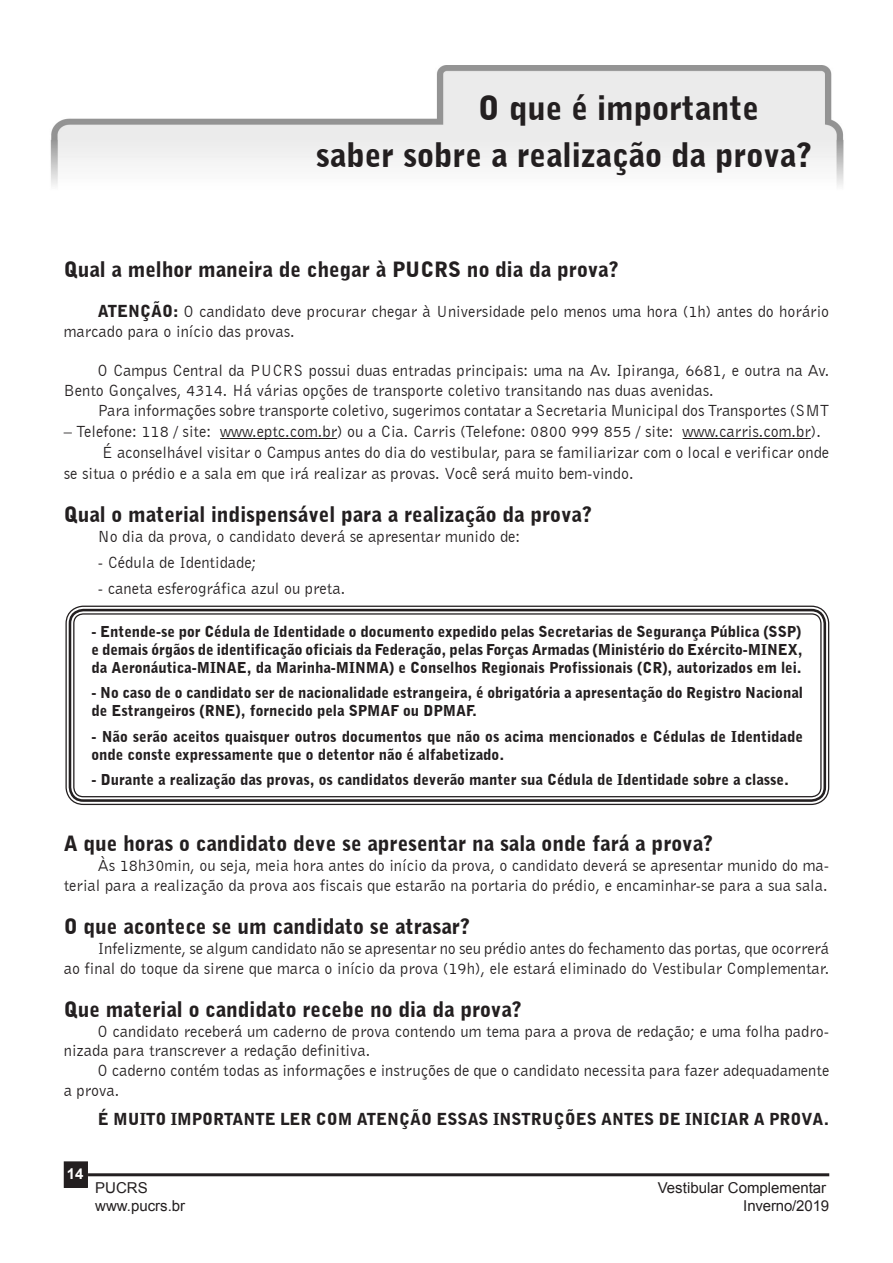
<style>
.page{position:relative;width:893px;height:1263px;background:#fff}
.page>*{position:absolute;margin:0;border:0;box-sizing:border-box;transform-origin:0 0}
.Corpo_do_Texto_3{font:900 33px "Bell Gothic BT";color:#231f20}
.heading_1{font:900 21px "Bell Gothic BT";color:#231f20}
.Corpo_do_Texto_3-2{font:900 21px "Bell Gothic BT";color:#231f20}
.heading_1-2{font:16.5px/19.8px "Bell Gothic BT";color:#231f20}
.Corpo_do_Texto_3-3{font:16.5px/19.8px "Bell Gothic BT";color:#231f20}
.heading_1-3{font:900 16.5px "Bell Gothic BT";color:#231f20}
.Corpo_do_Texto_3-4{font:900 15px/18px "Bell Gothic BT";color:#231f20}
.t1{font:15px "Arial";color:#231f20}
.t2{font:700 15px "Arial";color:#fff}
.s1{font-weight:900}
</style>
<div class="page">
<div style="left:64px;top:1162px;width:23px;height:25px;background:#231f20"></div>
<div style="left:64px;top:1161px;width:24px;height:27px;border:2px solid #231f20"></div>
<hr style="left:88px;top:1173px;width:741px;height:3px;background:#231f20">
<img style="left:50px;top:66px;width:794px;height:120px">
<div style="left:65px;top:606px;width:764px;height:199px;border:1px solid #231f20;border-radius:17px"></div>
<div style="left:69px;top:609px;width:757px;height:193px;border:3px solid #231f20;border-radius:14px"></div>
<div style="left:73px;top:613px;width:749px;height:184px;border:1px solid #231f20;border-radius:10px"></div>
<hr style="left:220px;top:438px;width:117px;height:1px;background:#231f20">
<hr style="left:683px;top:438px;width:128px;height:1px;background:#231f20">
<p class="Corpo_do_Texto_3" style="left:478px;top:88px;width:283px">O que é importante</p>
<p class="Corpo_do_Texto_3" style="left:316px;top:135px;width:497px">saber sobre a realização da prova?</p>
<p class="Corpo_do_Texto_3-2" style="left:64px;top:257px;width:556px">Qual a melhor maneira de chegar à PUCRS no dia da prova?</p>
<p class="Corpo_do_Texto_3-3" style="left:64px;top:301px;width:767px;text-indent:34px"><span class="s1">ATENÇÃO:</span> O candidato deve procurar chegar à Universidade pelo menos uma hora (1h) antes do horário marcado para o início das provas.</p>
<p class="Corpo_do_Texto_3-3" style="left:64px;top:361px;width:767px;text-indent:34px">O Campus Central da PUCRS possui duas entradas principais: uma na Av. Ipiranga, 6681, e outra na Av.<br>Bento Gonçalves, 4314. Há várias opções de transporte coletivo transitando nas duas avenidas.</p>
<p class="heading_1-2" style="left:98px;top:400px;width:733px">Para informações sobre transporte coletivo, sugerimos contatar a Secretaria Municipal dos Transportes (SMT</p>
<p class="heading_1-2" style="left:64px;top:421px;width:759px">– Telefone: 118 / site: www.eptc.com.br) ou a Cia. Carris (Telefone: 0800 999 855 / site: www.carris.com.br).</p>
<p class="heading_1-2" style="left:64px;top:442px;width:767px;line-height:21px;text-indent:38px">É aconselhável visitar o Campus antes do dia do vestibular, para se familiarizar com o local e verificar onde se situa o prédio e a sala em que irá realizar as provas. Você será muito bem-vindo.</p>
<p class="Corpo_do_Texto_3-2" style="left:64px;top:502px;width:529px">Qual o material indispensável para a realização da prova?</p>
<p class="Corpo_do_Texto_3-3" style="left:98px;top:526px;width:424px">No dia da prova, o candidato deverá se apresentar munido de:</p>
<p class="Corpo_do_Texto_3-3" style="left:98px;top:552px;width:160px">- Cédula de Identidade;</p>
<p class="Corpo_do_Texto_3-3" style="left:98px;top:578px;width:249px">- caneta esferográfica azul ou preta.</p>
<p class="Corpo_do_Texto_3-4" style="left:92px;top:622px;width:713px;text-align:justify">- Entende-se por Cédula de Identidade o documento expedido pelas Secretarias de Segurança Pública (SSP) e demais órgãos de identificação oficiais da Federação, pelas Forças Armadas (Ministério do Exército-MINEX, da Aeronáutica-MINAE, da Marinha-MINMA) e Conselhos Regionais Profissionais (CR), autorizados em lei.</p>
<p class="Corpo_do_Texto_3-4" style="left:92px;top:684px;width:713px">- No caso de o candidato ser de nacionalidade estrangeira, é obrigatória a apresentação do Registro Nacional de Estrangeiros (RNE), fornecido pela SPMAF ou DPMAF.</p>
<p class="Corpo_do_Texto_3-4" style="left:92px;top:727px;width:713px">- Não serão aceitos quaisquer outros documentos que não os acima mencionados e Cédulas de Identidade onde conste expressamente que o detentor não é alfabetizado.</p>
<p class="Corpo_do_Texto_3-4" style="left:92px;top:770px;width:699px">- Durante a realização das provas, os candidatos deverão manter sua Cédula de Identidade sobre a classe.</p>
<p class="heading_1" style="left:64px;top:830px;width:650px">A que horas o candidato deve se apresentar na sala onde fará a prova?</p>
<p class="heading_1-2" style="left:64px;top:855px;width:767px;text-align:right">Às 18h30min, ou seja, meia hora antes do início da prova, o candidato deverá se apresentar munido do ma&shy;terial para a realização da prova aos fiscais que estarão na portaria do prédio, e encaminhar-se para a sua sala.</p>
<p class="heading_1" style="left:64px;top:913px;width:407px">O que acontece se um candidato se atrasar?</p>
<p class="heading_1-2" style="left:64px;top:938px;width:767px;text-align:right">Infelizmente, se algum candidato não se apresentar no seu prédio antes do fechamento das portas, que ocorrerá<br>ao final do toque da sirene que marca o início da prova (19h), ele estará eliminado do Vestibular Complementar.</p>
<p class="heading_1" style="left:64px;top:996px;width:459px">Que material o candidato recebe no dia da prova?</p>
<p class="heading_1-2" style="left:64px;top:1021px;width:767px;text-indent:34px">O candidato receberá um caderno de prova contendo um tema para a prova de redação; e uma folha padro&shy;nizada para transcrever a redação definitiva.</p>
<p class="heading_1-2" style="left:64px;top:1060px;width:767px;text-indent:34px">O caderno contém todas as informações e instruções de que o candidato necessita para fazer adequadamente a prova.</p>
<p class="heading_1-3" style="left:98px;top:1108px;width:733px">É MUITO IMPORTANTE LER COM ATENÇÃO ESSAS INSTRUÇÕES ANTES DE INICIAR A PROVA.</p>
<p class="t2" style="left:67px;top:1164px;width:18px">14</p>
<p class="t1" style="left:95px;top:1178px;width:54px">PUCRS</p>
<p class="t1" style="left:658px;top:1178px;width:170px">Vestibular Complementar</p>
<p class="t1" style="left:95px;top:1196px;width:92px">www.pucrs.br</p>
<p class="t1" style="left:743px;top:1196px;width:87px">Inverno/2019</p>
</div>
